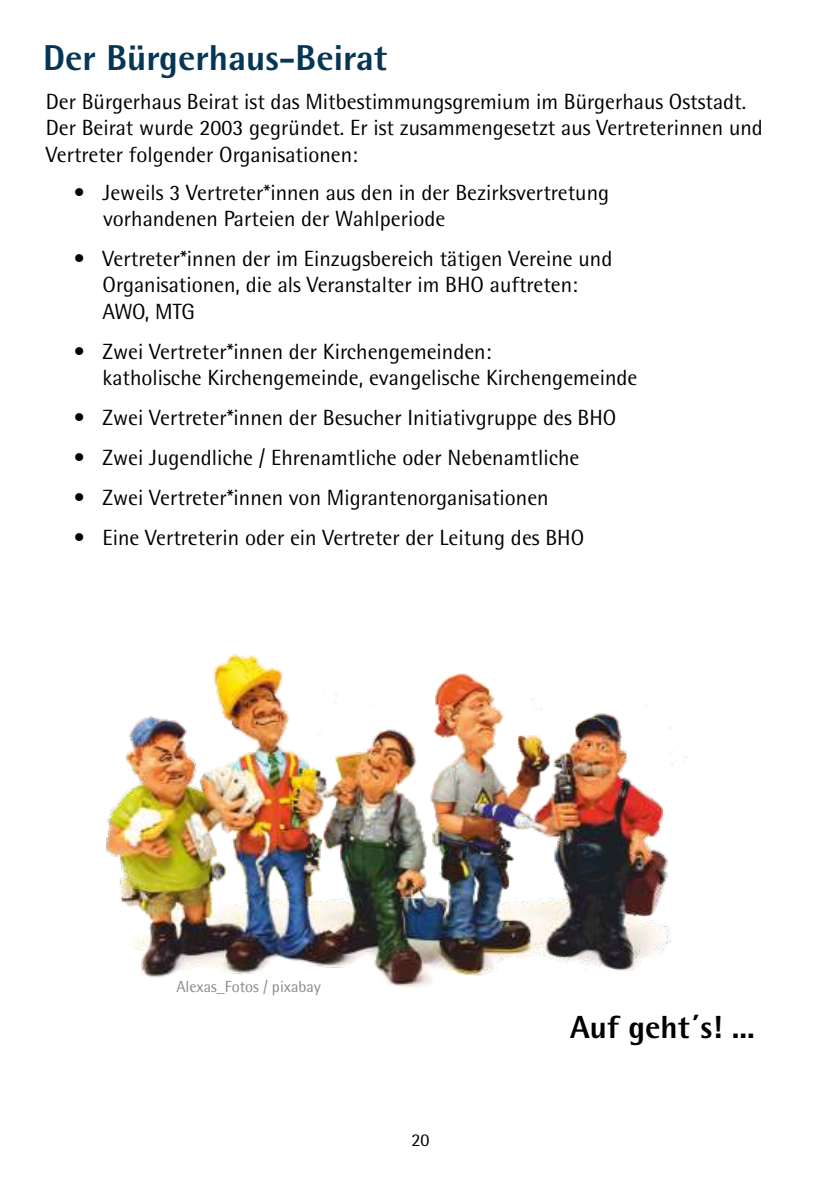
<style>
.page{position:relative;width:840px;height:1191px;background:#fff}
.page>*{position:absolute;margin:0;border:0;box-sizing:border-box;transform-origin:0 0}
.t1{font:800 36px "Rotis Semi Sans Std";color:#053655}
.t2{font:800 32px "Rotis Semi Sans Std";color:#000}
.t3{font:22px/26.4px "Rotis Semi Sans Std";color:#000}
.t4{font:18px "Rotis Semi Sans Std";color:#000}
.t5{font:16px "Rotis Semi Sans Std";color:#898989}
</style>
<div class="page">
<img style="left:106px;top:654px;width:581px;height:334px">
<h1 class="t1" style="left:43px;top:45px;width:345px">Der Bürgerhaus-Beirat</h1>
<p class="t3" style="left:46px;top:91px;width:718px">Der Bürgerhaus Beirat ist das Mitbestimmungsgremium im Bürgerhaus Oststadt.<br>Der Beirat wurde 2003 gegründet. Er ist zusammengesetzt aus Vertreterinnen und<br>Vertreter folgender Organisationen:</p>
<p class="t3" style="left:103px;top:182px;width:507px;text-indent:-29px">• Jeweils 3 Vertreter*innen aus den in der Bezirksvertretung vorhandenen Parteien der Wahlperiode</p>
<p class="t3" style="left:102px;top:248px;width:511px;text-indent:-29px">• Vertreter*innen der im Einzugsbereich tätigen Vereine und<br>Organisationen, die als Veranstalter im BHO auftreten:<br>AWO, MTG</p>
<p class="t3" style="left:102px;top:341px;width:536px;text-indent:-29px">• Zwei Vertreter*innen der Kirchengemeinden:<br>katholische Kirchengemeinde, evangelische Kirchengemeinde</p>
<p class="t3" style="left:74px;top:407px;width:544px">• Zwei Vertreter*innen der Besucher Initiativgruppe des BHO</p>
<p class="t3" style="left:74px;top:447px;width:507px">• Zwei Jugendliche / Ehrenamtliche oder Nebenamtliche</p>
<p class="t3" style="left:74px;top:487px;width:476px">• Zwei Vertreter*innen von Migrantenorganisationen</p>
<p class="t3" style="left:74px;top:527px;width:511px">• Eine Vertreterin oder ein Vertreter der Leitung des BHO</p>
<p class="t5" style="left:176px;top:980px;width:146px">Alexas_Fotos / pixabay</p>
<p class="t4" style="left:411px;top:1133px;width:20px">20</p>
<h2 class="t2" style="left:570px;top:1015px;width:186px">Auf geht´s! ...</h2>
</div>
